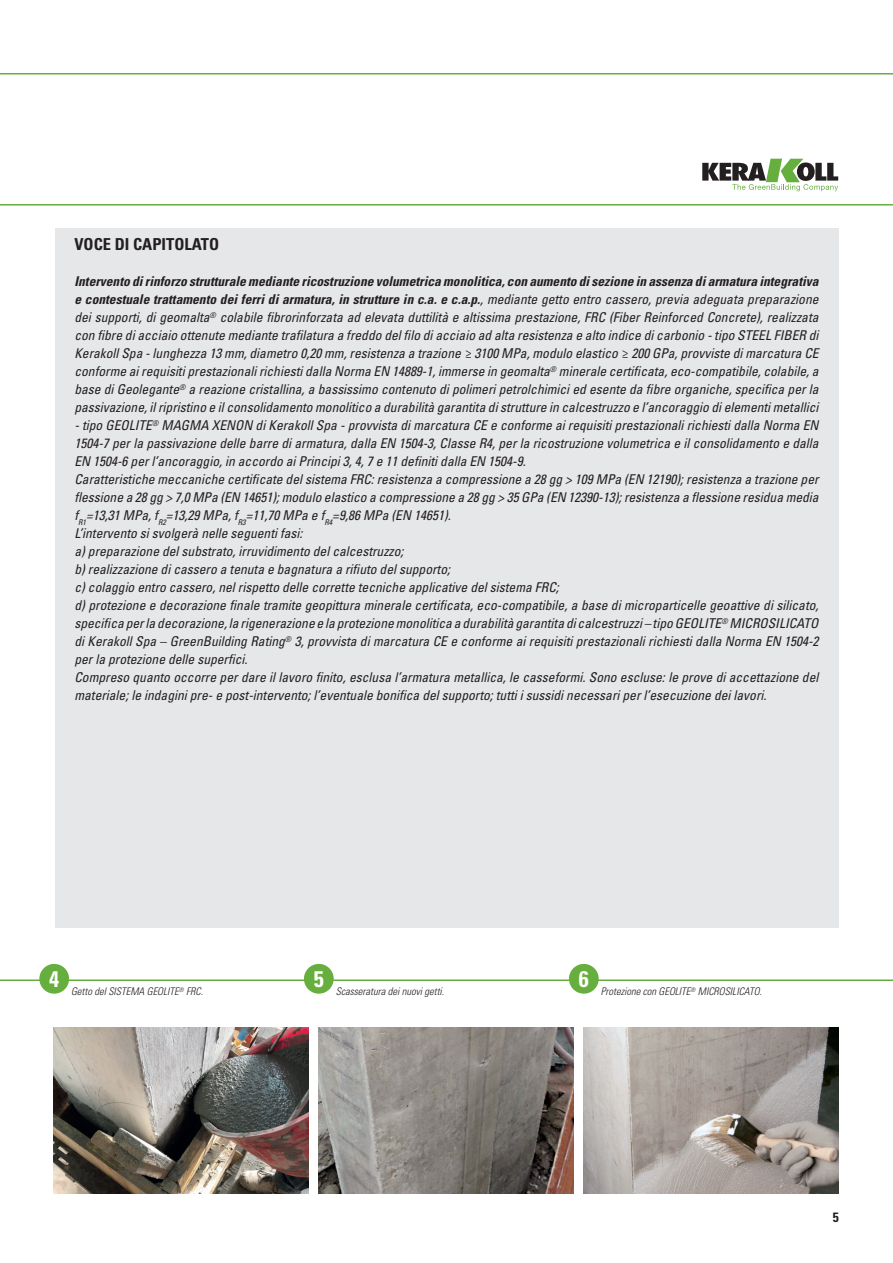
<style>
.page{position:relative;width:893px;height:1263px;background:#fff}
.page>*{position:absolute;margin:0;border:0;box-sizing:border-box;transform-origin:0 0}
.TESTO_BASE{font:700 condensed 22.5px "Univers LT Std";color:#fff}
.TESTO_BASE-2{font:700 condensed 16.5px "Univers LT Std";color:#231f20}
.VOCE_DI_CAPITOLATO{font:italic condensed 13.5px/18px "Univers LT Std";color:#231f20;text-align:justify}
.t1{font:700 condensed 13.5px "Univers LT Std";color:#231f20}
.t2{font:italic 300 condensed 10.5px "Univers LT Std";color:#231f20}
.s1{font-weight:700}
</style>
<div class="page">
<hr style="left:0;top:979px;width:893px;height:2px;background:#66ae3d">
<div style="left:55px;top:228px;width:784px;height:699px;background:#e6e7e9"></div>
<div style="left:39px;top:964px;width:30px;height:30px;background:#66ae3d;border-radius:50%"></div>
<div style="left:304px;top:964px;width:30px;height:30px;background:#66ae3d;border-radius:50%"></div>
<div style="left:569px;top:964px;width:30px;height:30px;background:#66ae3d;border-radius:50%"></div>
<svg style="left:702px;top:159px;width:136px;height:32px"></svg>
<hr style="left:0;top:73px;width:893px;height:1px;background:#66ae3d">
<hr style="left:0;top:204px;width:893px;height:2px;background:#66ae3d">
<img style="left:584px;top:1027px;width:255px;height:166px">
<img style="left:54px;top:1027px;width:255px;height:166px">
<img style="left:319px;top:1027px;width:255px;height:166px">
<p class="TESTO_BASE-2" style="left:74px;top:234px;width:146px">VOCE DI CAPITOLATO</p>
<p class="VOCE_DI_CAPITOLATO" style="left:74px;top:272px;width:746px"><span class="s1">Intervento di rinforzo strutturale mediante ricostruzione volumetrica monolitica, con aumento di sezione in assenza di armatura integrativa e contestuale trattamento dei ferri di armatura, in strutture in c.a. e c.a.p.</span>, mediante getto entro cassero, previa adeguata preparazione dei supporti, di geomalta<sup>®</sup> colabile fibrorinforzata ad elevata duttilità e altissima prestazione, FRC (Fiber Reinforced Concrete), realizzata con fibre di acciaio ottenute mediante trafilatura a freddo del filo di acciaio ad alta resistenza e alto indice di carbonio - tipo STEEL FIBER di Kerakoll Spa - lunghezza 13 mm, diametro 0,20 mm, resistenza a trazione ≥ 3100 MPa, modulo elastico ≥ 200 GPa, provviste di marcatura CE conforme ai requisiti prestazionali richiesti dalla Norma EN 14889-1, immerse in geomalta<sup>®</sup> minerale certificata, eco-compatibile, colabile, a base di Geolegante<sup>®</sup> a reazione cristallina, a bassissimo contenuto di polimeri petrolchimici ed esente da fibre organiche, specifica per la passivazione, il ripristino e il consolidamento monolitico a durabilità garantita di strutture in calcestruzzo e l’ancoraggio di elementi metallici</p>
<p class="VOCE_DI_CAPITOLATO" style="left:74px;top:416px;width:746px">- tipo GEOLITE<sup>®</sup> MAGMA XENON di Kerakoll Spa - provvista di marcatura CE e conforme ai requisiti prestazionali richiesti dalla Norma EN 1504-7 per la passivazione delle barre di armatura, dalla EN 1504-3, Classe R4, per la ricostruzione volumetrica e il consolidamento e dalla EN 1504-6 per l’ancoraggio, in accordo ai Principi 3, 4, 7 e 11 definiti dalla EN 1504-9.</p>
<p class="VOCE_DI_CAPITOLATO" style="left:74px;top:470px;width:746px">Caratteristiche meccaniche certificate del sistema FRC: resistenza a compressione a 28 gg &gt; 109 MPa (EN 12190); resistenza a trazione per flessione a 28 gg &gt; 7,0 MPa (EN 14651); modulo elastico a compressione a 28 gg &gt; 35 GPa (EN 12390-13); resistenza a flessione residua media f<sub>R1</sub>=13,31 MPa, f<sub>R2</sub>=13,29 MPa, f<sub>R3</sub>=11,70 MPa e f<sub>R4</sub>=9,86 MPa (EN 14651).</p>
<p class="VOCE_DI_CAPITOLATO" style="left:74px;top:524px;width:230px">L’intervento si svolgerà nelle seguenti fasi:</p>
<p class="VOCE_DI_CAPITOLATO" style="left:74px;top:542px;width:331px">a) preparazione del substrato, irruvidimento del calcestruzzo;</p>
<p class="VOCE_DI_CAPITOLATO" style="left:74px;top:560px;width:377px">b) realizzazione di cassero a tenuta e bagnatura a rifiuto del supporto;</p>
<p class="VOCE_DI_CAPITOLATO" style="left:74px;top:578px;width:486px">c) colaggio entro cassero, nel rispetto delle corrette tecniche applicative del sistema FRC;</p>
<p class="VOCE_DI_CAPITOLATO" style="left:74px;top:596px;width:746px">d) protezione e decorazione finale tramite geopittura minerale certificata, eco-compatibile, a base di microparticelle geoattive di silicato, specifica per la decorazione, la rigenerazione e la protezione monolitica a durabilità garantita di calcestruzzi – tipo GEOLITE<sup>®</sup> MICROSILICATO di Kerakoll Spa – GreenBuilding Rating<sup>®</sup> 3, provvista di marcatura CE e conforme ai requisiti prestazionali richiesti dalla Norma EN 1504-2 per la protezione delle superfici.</p>
<p class="VOCE_DI_CAPITOLATO" style="left:74px;top:668px;width:745px">Compreso quanto occorre per dare il lavoro finito, esclusa l’armatura metallica, le casseformi. Sono escluse: le prove di accettazione del materiale; le indagini pre- e post-intervento; l’eventuale bonifica del supporto; tutti i sussidi necessari per l’esecuzione dei lavori.</p>
<p class="TESTO_BASE" style="left:49px;top:965px;width:11px">4</p>
<p class="TESTO_BASE" style="left:314px;top:965px;width:11px">5</p>
<p class="TESTO_BASE" style="left:579px;top:965px;width:11px">6</p>
<p class="t2" style="left:71px;top:985px;width:134px">Getto del SISTEMA GEOLITE<sup>®</sup> FRC.</p>
<p class="t2" style="left:336px;top:985px;width:110px">Scasseratura dei nuovi getti.</p>
<p class="t2" style="left:601px;top:985px;width:163px">Protezione con GEOLITE<sup>®</sup> MICROSILICATO.</p>
<p class="t1" style="left:833px;top:1209px;width:7px">5</p>
</div>
